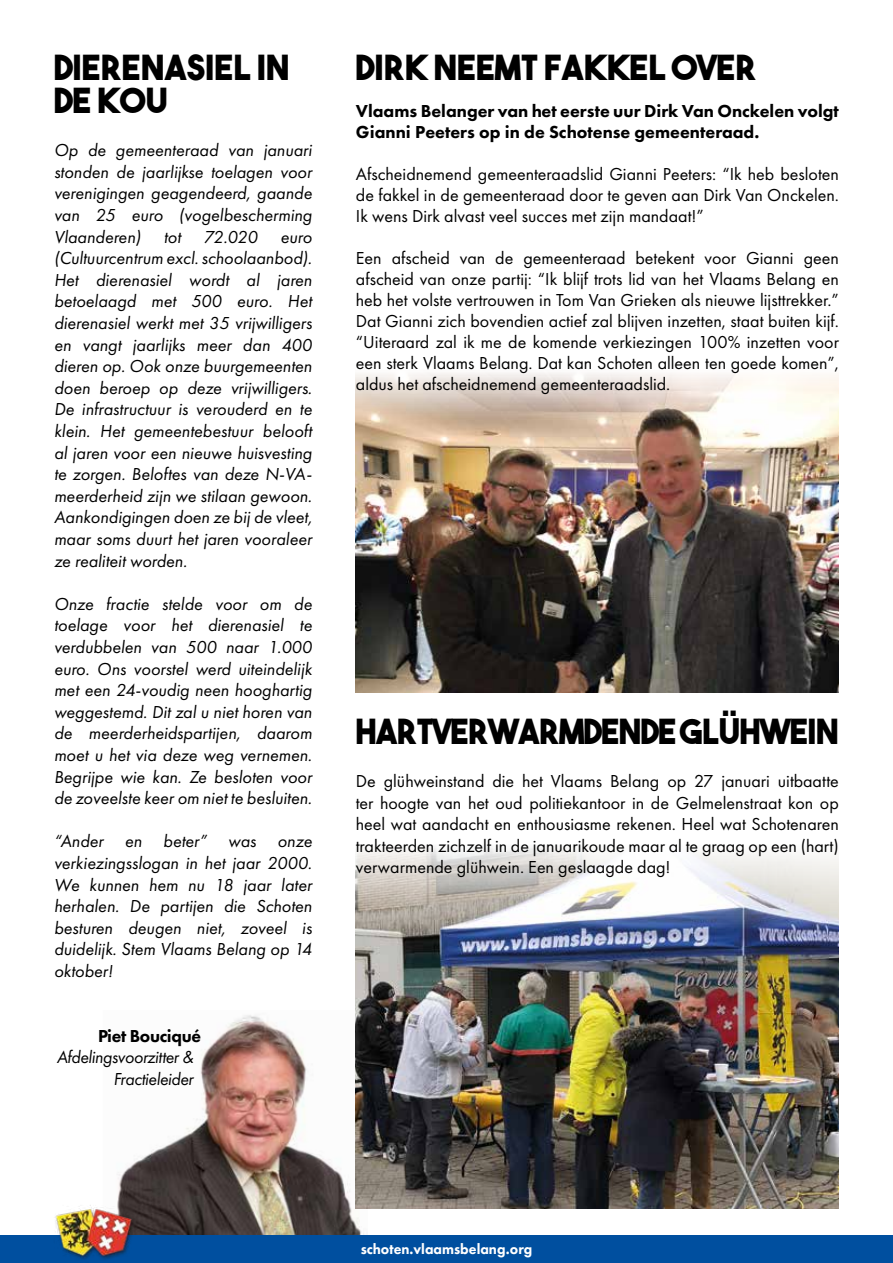
<style>
.page{position:relative;width:893px;height:1263px;background:#fff}
.page>*{position:absolute;margin:0;border:0;box-sizing:border-box;transform-origin:0 0}
.t1{font:34.5px/33px "The Bold Font";color:#000}
.t2{font:34.5px "The Bold Font";letter-spacing:-.02em;color:#000}
.t3{font:italic 18px/21.6px "Futura PT";color:#000;text-align:justify}
.t4{font:18px/21px "Futura PT";color:#000;text-align:justify}
.t5{font:800 18px/21px "Futura PT";color:#000}
.t6{font:italic 18px/21.6px "Futura PT";letter-spacing:-.02em;color:#000;text-align:right}
.t7{font:800 18px "Futura PT";letter-spacing:-.02em;color:#000}
.t8{font:800 15px "Futura PT";color:#fff;scale:.95 1}
</style>
<div class="page">
<img style="left:117px;top:1010px;width:247px;height:225px">
<img style="left:356px;top:846px;width:483px;height:363px">
<img style="left:356px;top:373px;width:483px;height:319px">
<div style="left:0;top:1235px;width:893px;height:28px;background:#004f9f"></div>
<img style="left:55px;top:1197px;width:85px;height:63px">
<h1 class="t1" style="left:54px;top:50px;width:237px">DIERENASIEL IN<br>DE KOU</h1>
<p class="t3" style="left:54px;top:139px;width:260px">Op de gemeenteraad van januari stonden de jaarlijkse toelagen voor verenigingen geagendeerd, gaande van 25 euro (vogelbescherming Vlaanderen)</p>
<p class="t3" style="left:164px;top:226px;width:19px">tot</p>
<p class="t3" style="left:204px;top:226px;width:55px">72.020</p>
<p class="t3" style="left:54px;top:226px;width:260px;text-indent:227px">euro (Cultuurcentrum excl. schoolaanbod).<br>Het dierenasiel wordt al jaren betoelaagd met 500 euro. Het dierenasiel werkt met 35 vrijwilligers en vangt jaarlijks meer dan 400 dieren op. Ook onze buurgemeenten doen beroep op deze vrijwilligers.<br>De infrastructuur is verouderd en te klein. Het gemeentebestuur belooft al jaren voor een nieuwe huisvesting te zorgen. Beloftes van deze N-VA&shy;meerderheid zijn we stilaan gewoon.<br>Aankondigingen doen ze bij de vleet, maar soms duurt het jaren vooraleer ze realiteit worden.</p>
<p class="t3" style="left:54px;top:593px;width:260px">Onze fractie stelde voor om de toelage voor het dierenasiel te verdubbelen van 500 naar 1.000 euro. Ons voorstel werd uiteindelijk met een 24-voudig neen hooghartig weggestemd. Dit zal u niet horen van de meerderheidspartijen, daarom moet u het via deze weg vernemen.<br>Begrijpe wie kan. Ze besloten voor de zoveelste keer om niet te besluiten.</p>
<p class="t3" style="left:54px;top:830px;width:260px">“Ander en beter” was onze verkiezingsslogan in het jaar 2000.<br>We kunnen hem nu 18 jaar later herhalen. De partijen die Schoten besturen deugen niet, zoveel is duidelijk. Stem Vlaams Belang op 14 oktober!</p>
<p class="t7" style="left:98px;top:1024px;width:104px">Piet Bouciqué</p>
<p class="t6" style="left:57px;top:1046px;width:138px">Afdelingsvoorzitter &amp;<br>Fractieleider</p>
<h1 class="t1" style="left:356px;top:50px;width:402px">DIRK NEEMT FAKKEL OVER</h1>
<p class="t5" style="left:356px;top:101px;width:485px">Vlaams Belanger van het eerste uur Dirk Van Onckelen volgt<br>Gianni Peeters op in de Schotense gemeenteraad.</p>
<p class="t4" style="left:356px;top:164px;width:485px">Afscheidnemend gemeenteraadslid Gianni Peeters: “Ik heb besloten de fakkel in de gemeenteraad door te geven aan Dirk Van Onckelen.<br>Ik wens Dirk alvast veel succes met zijn mandaat!”</p>
<p class="t4" style="left:356px;top:248px;width:485px">Een afscheid van de gemeenteraad betekent voor Gianni geen afscheid van onze partij: “Ik blijf trots lid van het Vlaams Belang en heb het volste vertrouwen in Tom Van Grieken als nieuwe lijsttrekker.” Dat Gianni zich bovendien actief zal blijven inzetten, staat buiten kijf. “Uiteraard zal ik me de komende verkiezingen 100% inzetten voor een sterk Vlaams Belang. Dat kan Schoten alleen ten goede komen”, aldus het afscheidnemend gemeenteraadslid.</p>
<h1 class="t2" style="left:356px;top:709px;width:485px">HARTVERWARMDENDE GLÜHWEIN</h1>
<p class="t4" style="left:356px;top:770px;width:485px;line-height:21.6px">De glühweinstand die het Vlaams Belang op 27 januari uitbaatte ter hoogte van het oud politiekantoor in de Gelmelenstraat kon op heel wat aandacht en enthousiasme rekenen. Heel wat Schotenaren trakteerden zichzelf in de januarikoude maar al te graag op een (hart) verwarmende glühwein. Een geslaagde dag!</p>
<p class="t8" style="left:361px;top:1239px;width:182px">schoten.vlaamsbelang.org</p>
</div>
